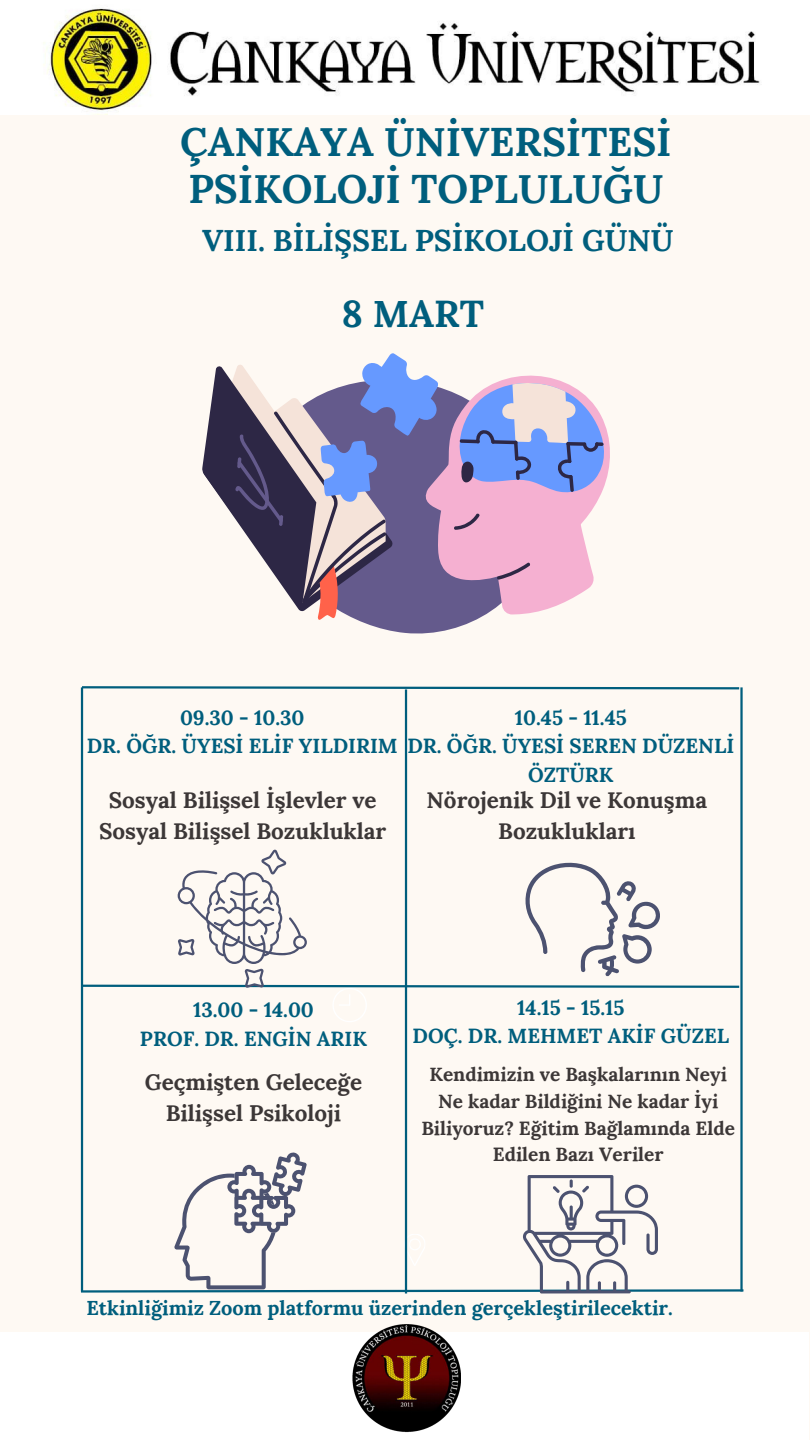
<style>
.page{position:relative;width:810px;height:1440px;background:#fef9f3}
.page>*{position:absolute;margin:0;border:0;box-sizing:border-box;transform-origin:0 0}
.t1{font:700 40px/46.5px "Lora";color:#005e7d}
.t2{font:700 37.4px "Lora";color:#005e7d}
.t3{font:700 30px "Lora";color:#005e7d}
.t4{font:700 22.4px/31.1px "Lora";color:#3c3737;text-align:center}
.t5{font:700 20.4px/28.5px "Lora";color:#005e7d;text-align:center}
.t6{font:700 20px "Lora";color:#005e7d}
.t7{font:700 19px/26.5px "Lora";color:#3c3737;text-align:center}
</style>
<div class="page">
<hr style="left:740px;top:687px;width:3px;height:604px;background:#005e7d">
<hr style="left:81px;top:687px;width:2px;height:604px;background:#005e7d">
<svg style="left:80px;top:686px;width:661px;height:5px"></svg>
<svg style="left:357px;top:620px;width:118px;height:14px;fill:#645a8c"></svg>
<svg style="left:202px;top:353px;width:408px;height:267px"></svg>
<hr style="left:405px;top:689px;width:2px;height:605px;background:#005e7d">
<svg style="left:80px;top:850px;width:661px;height:172px"></svg>
<svg style="left:80px;top:1152px;width:664px;height:142px"></svg>
<img style="left:0;top:0;width:810px;height:115px">
<div style="left:0;top:1332px;width:809px;height:108px;background:#fff"></div>
<img style="left:352px;top:1325px;width:109px;height:108px">
<h1 class="t1" style="left:180px;top:118px;width:493px">ÇANKAYA ÜNİVERSİTESİ<br>PSİKOLOJİ TOPLULUĞU</h1>
<h2 class="t3" style="left:202px;top:221px;width:473px">VIII. BİLİŞSEL PSİKOLOJİ GÜNÜ</h2>
<h1 class="t2" style="left:342px;top:290px;width:144px">8 MART</h1>
<p class="t5" style="left:87px;top:703px;width:312px">09.30 - 10.30<br>DR. ÖĞR. ÜYESİ ELİF YILDIRIM</p>
<h3 class="t4" style="left:99px;top:784px;width:289px">Sosyal Bilişsel İşlevler ve<br>Sosyal Bilişsel Bozukluklar</h3>
<h3 class="t5" style="left:407px;top:703px;width:328px">10.45 - 11.45<br>DR. ÖĞR. ÜYESİ SEREN DÜZENLİ<br>ÖZTÜRK</h3>
<h4 class="t4" style="left:427px;top:784px;width:282px">Nörojenik Dil ve Konuşma<br>Bozuklukları</h4>
<h4 class="t5" style="left:140px;top:996px;width:229px">13.00 - 14.00<br>PROF. DR. ENGİN ARIK</h4>
<p class="t4" style="left:145px;top:1067px;width:219px">Geçmişten Geleceğe<br>Bilişsel Psikoloji</p>
<p class="t5" style="left:413px;top:993px;width:318px">14.15 - 15.15<br>DOÇ. DR. MEHMET AKİF GÜZEL</p>
<p class="t7" style="left:429px;top:1061px;width:299px">Kendimizin ve Başkalarının Neyi</p>
<h3 class="t7" style="left:421px;top:1088px;width:315px">Ne kadar Bildiğini Ne kadar İyi<br>Biliyoruz? Eğitim Bağlamında Elde<br>Edilen Bazı Veriler</h3>
<h3 class="t6" style="left:86px;top:1295px;width:588px">Etkinliğimiz Zoom platformu üzerinden gerçekleştirilecektir.</h3>
</div>
